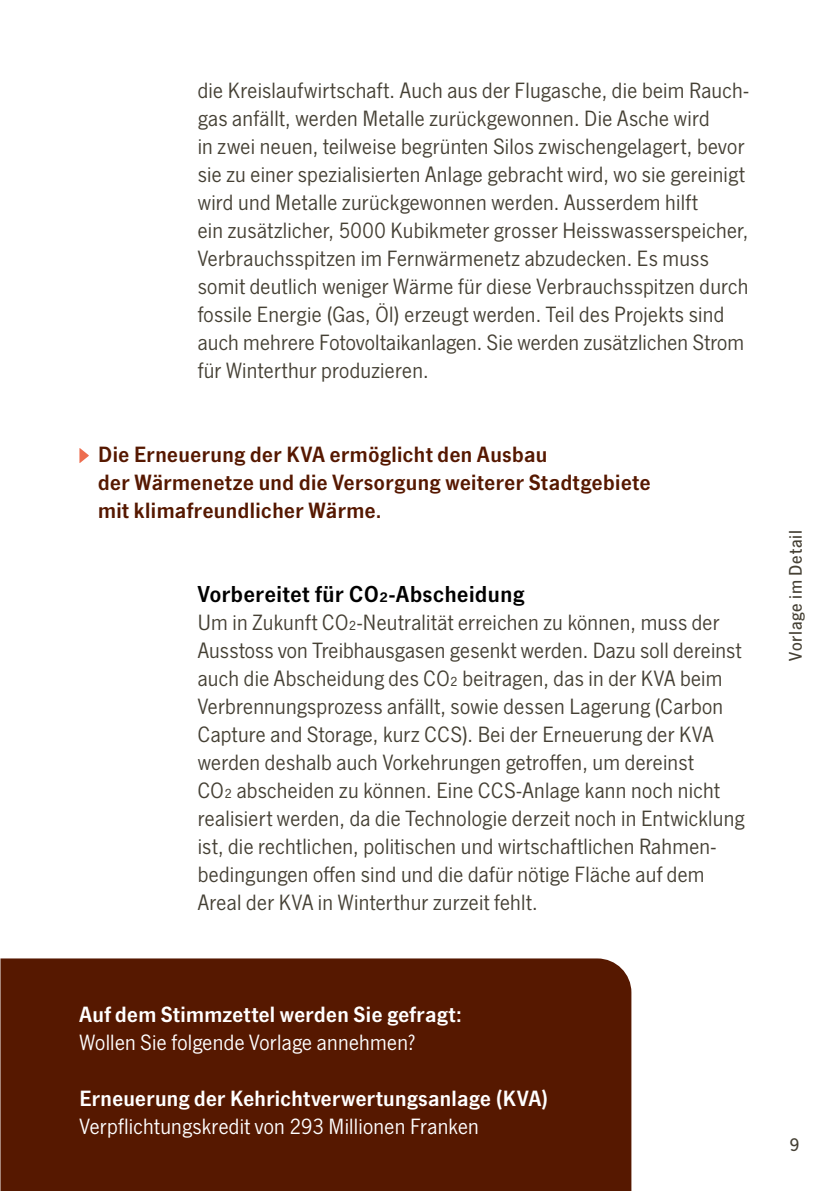
<style>
.page{position:relative;width:840px;height:1191px;background:#fff}
.page>*{position:absolute;margin:0;border:0;box-sizing:border-box;transform-origin:0 0}
.t1{font:24px "News Got Dem";letter-spacing:.025em;color:#000}
.t2{font:23px/28px "News Got";letter-spacing:.01em;color:#454034}
.t3{font:23px/28px "News Got Dem";letter-spacing:.025em;color:#561800}
.t4{font:23px "News Got Dem";letter-spacing:.02em;color:#fff}
.t5{font:23px "News Got";letter-spacing:.01em;color:#fff}
.t6{font:500 19px "News Got";letter-spacing:.035em;color:#454034}
</style>
<div class="page">
<svg style="left:79px;top:448px;width:10px;height:15px"></svg>
<div style="left:0;top:958px;width:631px;height:233px;background:#561800"></div>
<p class="t2" style="left:197px;top:77px;width:552px">die Kreislaufwirtschaft. Auch aus der Flugasche, die beim Rauch&shy;gas anfällt, werden Metalle zurückgewonnen. Die Asche wird<br>in zwei neuen, teilweise begrünten Silos zwischengelagert, bevor sie zu einer spezialisierten Anlage gebracht wird, wo sie gereinigt wird und Metalle zurückgewonnen werden. Ausserdem hilft<br>ein zusätzlicher, 5000 Kubikmeter grosser Heisswasserspeicher, Verbrauchsspitzen im Fernwärmenetz abzudecken. Es muss somit deutlich weniger Wärme für diese Verbrauchsspitzen durch fossile Energie (Gas, Öl) erzeugt werden. Teil des Projekts sind auch mehrere Fotovoltaikanlagen. Sie werden zusätzlichen Strom für Winterthur produzieren.</p>
<p class="t3" style="left:98px;top:440px;width:553px">Die Erneuerung der KVA ermöglicht den Ausbau<br>der Wärmenetze und die Versorgung weiterer Stadtgebiete mit klimafreundlicher Wärme.</p>
<p class="t1" style="left:197px;top:580px;width:328px">Vorbereitet für CO₂-Abscheidung</p>
<p class="t2" style="left:197px;top:609px;width:548px">Um in Zukunft CO₂-Neutralität erreichen zu können, muss der Ausstoss von Treibhausgasen gesenkt werden. Dazu soll dereinst auch die Abscheidung des CO₂ beitragen, das in der KVA beim Verbrennungsprozess anfällt, sowie dessen Lagerung (Carbon Capture and Storage, kurz CCS). Bei der Erneuerung der KVA werden deshalb auch Vorkehrungen getroffen, um dereinst<br>CO₂ abscheiden zu können. Eine CCS-Anlage kann noch nicht realisiert werden, da die Technologie derzeit noch in Entwicklung ist, die rechtlichen, politischen und wirtschaftlichen Rahmen&shy;bedingungen offen sind und die dafür nötige Fläche auf dem Areal der KVA in Winterthur zurzeit fehlt.</p>
<p class="t4" style="left:79px;top:1001px;width:383px">Auf dem Stimmzettel werden Sie gefragt:</p>
<p class="t5" style="left:79px;top:1030px;width:337px">Wollen Sie folgende Vorlage annehmen?</p>
<p class="t4" style="left:79px;top:1085px;width:470px">Erneuerung der Kehrichtverwertungsanlage (KVA)</p>
<p class="t5" style="left:79px;top:1114px;width:401px">Verpflichtungskredit von 293 Millionen Franken</p>
<p class="t6" style="left:784px;top:660px;width:132px;rotate:-90deg">Vorlage im Detail</p>
<p class="t6" style="left:789px;top:1133px;width:11px">9</p>
</div>
